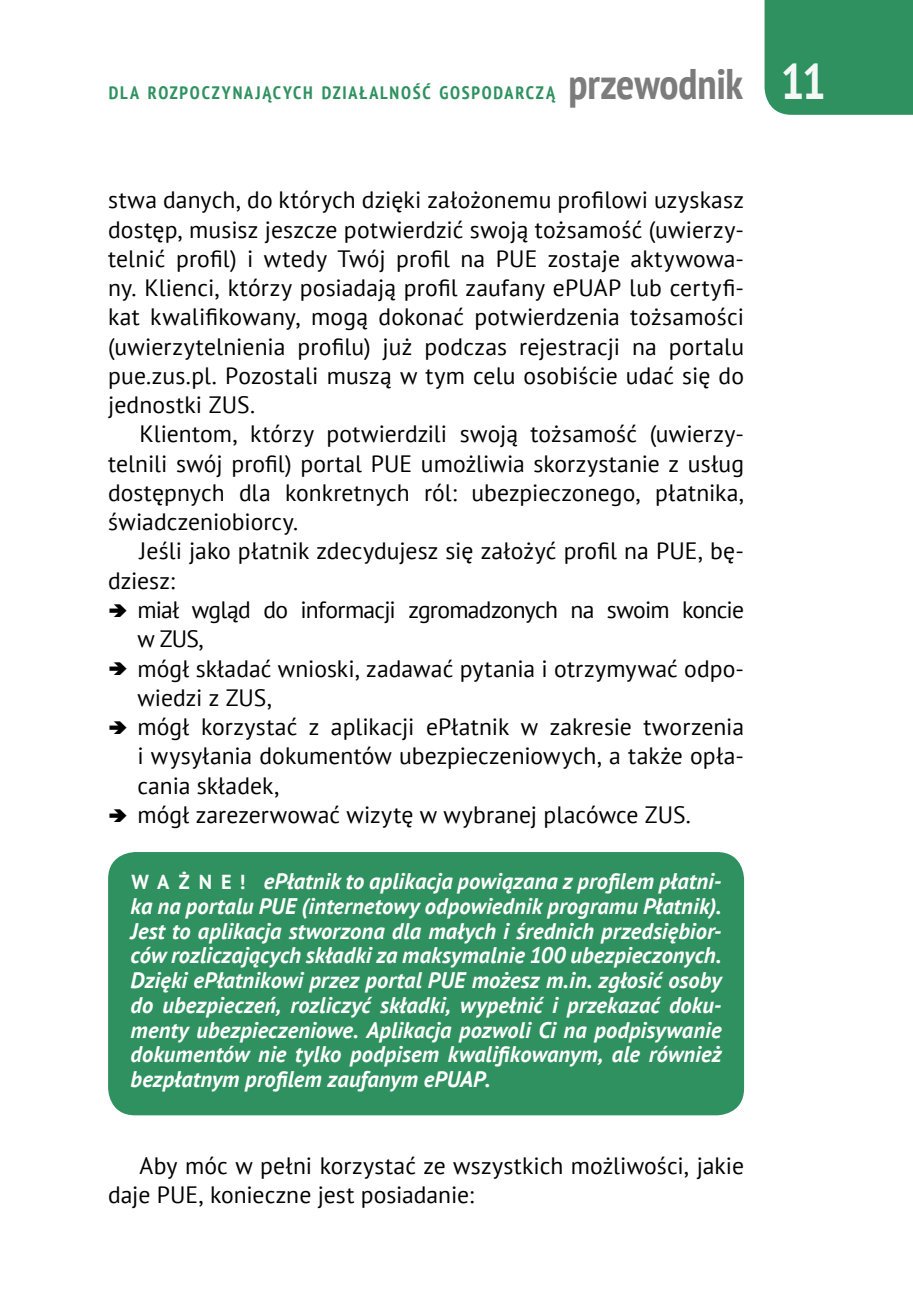
<style>
.page{position:relative;width:913px;height:1295px;background:#fff}
.page>*{position:absolute;margin:0;border:0;box-sizing:border-box;transform-origin:0 0}
.t1{font:700 condensed 42.75px "PT Sans";letter-spacing:-.005em;color:#7c7c7c}
.tekst_z_wcieciem{font:23.62px/29.2px "PT Sans";color:#000;text-align:justify}
.tekst_z_wcieciem-2{font:23.62px/29.2px "PT Sans";letter-spacing:-.03em;color:#000}
.ważne_tekst{font:italic 700 22.5px/24.8px "PT Sans";letter-spacing:.005em;color:#fff;text-align:justify}
.t2{font:700 condensed 18px "PT Sans";letter-spacing:.1em;color:#2f915f}
.s1{font-size:49.5px;color:#fff}
.s2{font-style:normal;font-size:20.25px}
</style>
<div class="page">
<div style="left:764px;top:0;width:148px;height:115px;background:#2f915f"></div>
<div style="left:108px;top:852px;width:635px;height:263px;background:#2f915f;border-radius:27px"></div>
<p class="t2" style="left:109px;top:81px;width:447px">DLA ROZPOCZYNAJĄCYCH DZIAŁALNOŚĆ GOSPODARCZĄ</p>
<h1 class="t1" style="left:568px;top:56px;width:259px">przewodnik <span class="s1">11</span></h1>
<p class="tekst_z_wcieciem" style="left:108px;top:185px;width:637px">stwa danych, do których dzięki założonemu profilowi uzyskasz dostęp, musisz jeszcze potwierdzić swoją tożsamość (uwierzy&shy;telnić profil) i wtedy Twój profil na PUE zostaje aktywowa&shy;ny. Klienci, którzy posiadają profil zaufany ePUAP lub certyfi&shy;kat kwalifikowany, mogą dokonać potwierdzenia tożsamości (uwierzytelnienia profilu) już podczas rejestracji na portalu pue.zus.pl. Pozostali muszą w tym celu osobiście udać się do jednostki ZUS.</p>
<p class="tekst_z_wcieciem" style="left:108px;top:419px;width:637px;text-indent:32px">Klientom, którzy potwierdzili swoją tożsamość (uwierzy&shy;telnili swój profil) portal PUE umożliwia skorzystanie z usług dostępnych dla konkretnych ról: ubezpieczonego, płatnika, świadczeniobiorcy.</p>
<p class="tekst_z_wcieciem" style="left:108px;top:536px;width:637px;text-indent:32px">Jeśli jako płatnik zdecydujesz się założyć profil na PUE, bę&shy;dziesz:</p>
<p class="tekst_z_wcieciem-2" style="left:137px;top:594px;width:608px">miał wgląd do informacji zgromadzonych na swoim koncie w ZUS,</p>
<p class="tekst_z_wcieciem" style="left:137px;top:653px;width:608px">mógł składać wnioski, zadawać pytania i otrzymywać odpo&shy;wiedzi z ZUS,</p>
<p class="tekst_z_wcieciem" style="left:137px;top:711px;width:608px">mógł korzystać z aplikacji ePłatnik w zakresie tworzenia i wysyłania dokumentów ubezpieczeniowych, a także opła&shy;cania składek,</p>
<p class="tekst_z_wcieciem" style="left:137px;top:799px;width:555px">mógł zarezerwować wizytę w wybranej placówce ZUS.</p>
<p class="ważne_tekst" style="left:130px;top:868px;width:592px"><span class="s2">W A Ż N E !</span> ePłatnik to aplikacja powiązana z profilem płatni&shy;ka na portalu PUE (internetowy odpowiednik programu Płatnik).<br>Jest to aplikacja stworzona dla małych i średnich przedsiębior&shy;ców rozliczających składki za maksymalnie 100 ubezpieczonych.<br>Dzięki ePłatnikowi przez portal PUE możesz m.in. zgłosić osoby do ubezpieczeń, rozliczyć składki, wypełnić i przekazać doku&shy;menty ubezpieczeniowe. Aplikacja pozwoli Ci na podpisywanie dokumentów nie tylko podpisem kwalifikowanym, ale również bezpłatnym profilem zaufanym ePUAP.</p>
<p class="tekst_z_wcieciem" style="left:108px;top:1150px;width:637px;text-indent:32px">Aby móc w pełni korzystać ze wszystkich możliwości, jakie daje PUE, konieczne jest posiadanie:</p>
</div>
